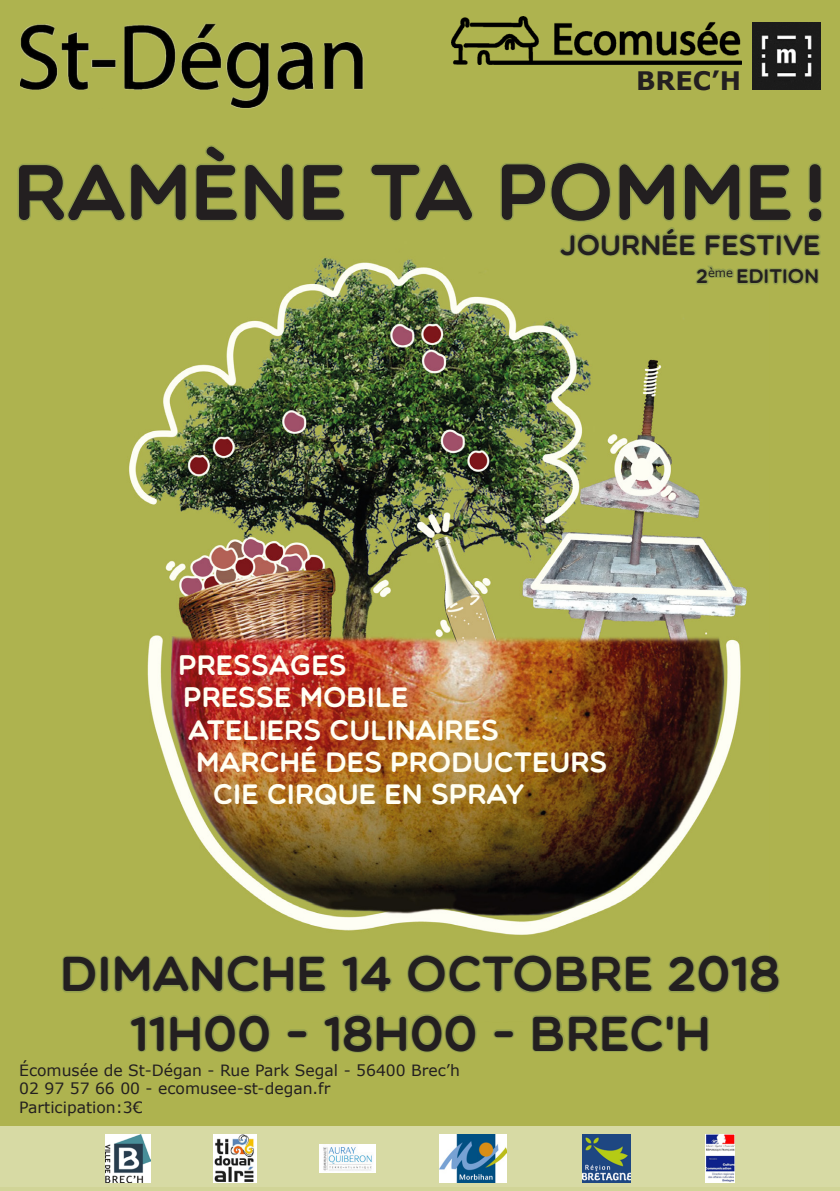
<style>
.page{position:relative;width:840px;height:1191px;background:#fff}
.page>*{position:absolute;margin:0;border:0;box-sizing:border-box;transform-origin:0 0}
.t1{font:79.2px "Multicolore";color:#231f20}
.t2{font:49.4px/59.4px "Multicolore";color:#231f20;text-align:center}
.t3{font:28.2px/32px "Multicolore";color:#fffff4}
.t4{font:28.2px "Multicolore";color:#231f20}
.t5{font:700 25.4px "Verdana";color:#231f20}
.t6{font:19.8px "Multicolore";color:#231f20}
.t7{font:15.6px/18.6px "Verdana";color:#231f20}
</style>
<div class="page">
<div style="left:0;top:1126px;width:839px;height:65px;background:linear-gradient(to right,#d4d79d,#d4d79d)"></div>
<div style="left:0;top:0;width:839px;height:1126px;background:#aeb34f"></div>
<img style="left:121px;top:162px;width:647px;height:860px">
<div style="left:0;top:1126px;width:839px;height:60px;background:#d7daa4"></div>
<img style="left:105px;top:1134px;width:45px;height:48px">
<img style="left:439px;top:1134px;width:67px;height:48px">
<img style="left:582px;top:1134px;width:47px;height:48px">
<img style="left:705px;top:1134px;width:29px;height:48px">
<img style="left:320px;top:1144px;width:55px;height:28px">
<img style="left:451px;top:16px;width:290px;height:48px">
<img style="left:752px;top:22px;width:68px;height:68px">
<img style="left:20px;top:22px;width:361px;height:86px">
<img style="left:213px;top:1134px;width:43px;height:48px">
<svg style="left:16px;top:140px;width:330px;height:83px;background:#a8af4f"></svg>
<svg style="left:366px;top:162px;width:108px;height:61px;background:#a9af4f"></svg>
<svg style="left:61px;top:953px;width:267px;height:41px;background:#a5ad4f"></svg>
<svg style="left:337px;top:954px;width:57px;height:38px;background:#a6ad4f"></svg>
<svg style="left:405px;top:953px;width:249px;height:41px;background:#a5ad4f"></svg>
<svg style="left:665px;top:952px;width:115px;height:43px;background:#a5ad4f"></svg>
<svg style="left:125px;top:1012px;width:151px;height:42px;background:#a6ad4f"></svg>
<svg style="left:284px;top:1028px;width:23px;height:11px"></svg>
<svg style="left:319px;top:1011px;width:164px;height:43px;background:#a6ad4f"></svg>
<svg style="left:490px;top:1028px;width:24px;height:11px"></svg>
<svg style="left:530px;top:1012px;width:179px;height:41px;background:#a5ac4f"></svg>
<svg style="left:498px;top:160px;width:325px;height:126px;background:#a8ae4f"></svg>
<h3 class="t5" style="left:635px;top:63px;width:106px">BREC’H</h3>
<h1 class="t1" style="left:13px;top:144px;width:814px">RAMÈNE TA POMME !</h1>
<h3 class="t4" style="left:559px;top:228px;width:262px">JOURNÉE FESTIVE</h3>
<p class="t6" style="left:696px;top:264px;width:124px">2<sup>ème</sup> EDITION</p>
<h3 class="t3" style="left:178px;top:648px;width:170px">PRESSAGES</h3>
<h3 class="t3" style="left:183px;top:680px;width:227px">PRESSE MOBILE</h3>
<h3 class="t3" style="left:188px;top:713px;width:420px">ATELIERS CULINAIRES<br>MARCHÉ DES PRODUCTEURS</h3>
<h3 class="t3" style="left:213px;top:777px;width:312px">CIE CIRQUE EN SPRAY</h3>
<h2 class="t2" style="left:60px;top:942px;width:721px">DIMANCHE 14 OCTOBRE 2018<br>11H00 - 18H00 - BREC'H</h2>
<p class="t7" style="left:19px;top:1060px;width:442px">Écomusée de St-Dégan - Rue Park Segal - 56400 Brec’h<br>02 97 57 66 00 - ecomusee-st-degan.fr<br>Participation:3€</p>
</div>
